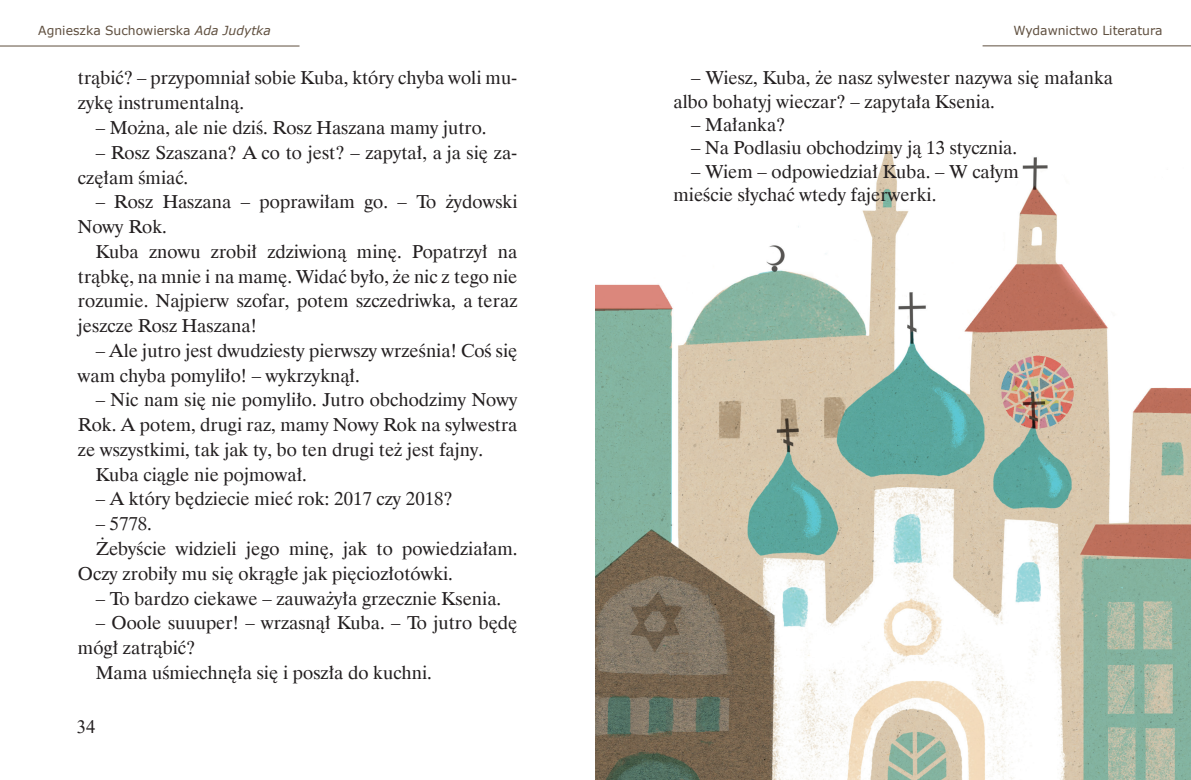
<style>
.page{position:relative;width:1191px;height:780px;background:#fff}
.page>*{position:absolute;margin:0;border:0;box-sizing:border-box;transform-origin:0 0}
.tekst{font:18.75px/24.8px "Dutch 801 EU";color:#231f20}
.t1{font:18.75px "Times New Roman";color:#231f20}
.t2{font:12.5px "Verdana";color:#5f4f3f}
.s1{font-style:italic}
</style>
<div class="page">
<img style="left:595px;top:151px;width:596px;height:629px">
<hr style="left:0;top:46px;width:299px;height:1px;background:#5f4f3f">
<hr style="left:982px;top:46px;width:209px;height:1px;background:#5f4f3f">
<p class="t2" style="left:38px;top:22px;width:234px">Agnieszka Suchowierska <span class="s1">Ada Judytka</span></p>
<p class="t2" style="left:1013px;top:22px;width:151px">Wydawnictwo Literatura</p>
<p class="tekst" style="left:78px;top:66px;width:441px">trąbić? – przypomniał sobie Kuba, który chyba woli mu&shy;zykę instrumentalną.</p>
<p class="tekst" style="left:96px;top:115px;width:392px">– Można, ale nie dziś. Rosz Haszana mamy jutro.</p>
<p class="tekst" style="left:78px;top:140px;width:441px;text-indent:18px">– Rosz Szaszana? A co to jest? – zapytał, a ja się za&shy;częłam śmiać.</p>
<p class="tekst" style="left:78px;top:190px;width:441px;text-indent:18px">– Rosz Haszana – poprawiłam go. – To żydowski<br>Nowy Rok.</p>
<p class="tekst" style="left:78px;top:239px;width:441px;text-align:justify;text-indent:18px">Kuba znowu zrobił zdziwioną minę. Popatrzył na trąbkę, na mnie i na mamę. Widać było, że nic z tego nie rozumie. Najpierw szofar, potem szczedriwka, a teraz jeszcze Rosz Haszana!</p>
<p class="tekst" style="left:78px;top:338px;width:441px;text-indent:18px">– Ale jutro jest dwudziesty pierwszy września! Coś się wam chyba pomyliło! – wykrzyknął.</p>
<p class="tekst" style="left:78px;top:388px;width:441px;text-align:justify;text-indent:18px">– Nic nam się nie pomyliło. Jutro obchodzimy Nowy Rok. A potem, drugi raz, mamy Nowy Rok na sylwestra ze wszystkimi, tak jak ty, bo ten drugi też jest fajny.</p>
<p class="tekst" style="left:96px;top:462px;width:213px">Kuba ciągle nie pojmował.</p>
<p class="tekst" style="left:96px;top:487px;width:358px">– A który będziecie mieć rok: 2017 czy 2018?</p>
<p class="tekst" style="left:96px;top:511px;width:58px">– 5778.</p>
<p class="tekst" style="left:78px;top:536px;width:441px;text-indent:18px">Żebyście widzieli jego minę, jak to powiedziałam.<br>Oczy zrobiły mu się okrągłe jak pięciozłotówki.</p>
<p class="tekst" style="left:96px;top:586px;width:407px">– To bardzo ciekawe – zauważyła grzecznie Ksenia.</p>
<p class="tekst" style="left:78px;top:610px;width:441px;text-indent:18px">– Ooole suuuper! – wrzasnął Kuba. – To jutro będę mógł zatrąbić?</p>
<p class="tekst" style="left:96px;top:660px;width:338px">Mama uśmiechnęła się i poszła do kuchni.</p>
<p class="t1" style="left:77px;top:713px;width:20px">34</p>
<p class="tekst" style="left:673px;top:67px;width:441px;line-height:23.2px;text-indent:18px">– Wiesz, Kuba, że nasz sylwester nazywa się małanka albo bohatyj wieczar? – zapytała Ksenia.</p>
<p class="tekst" style="left:691px;top:112px;width:96px">– Małanka?</p>
<p class="tekst" style="left:691px;top:136px;width:327px">– Na Podlasiu obchodzimy ją 13 stycznia.</p>
<p class="tekst" style="left:691px;top:159px;width:329px">– Wiem – odpowiedział Kuba. – W całym</p>
<p class="tekst" style="left:673px;top:182px;width:264px">mieście słychać wtedy fajerwerki.</p>
</div>
